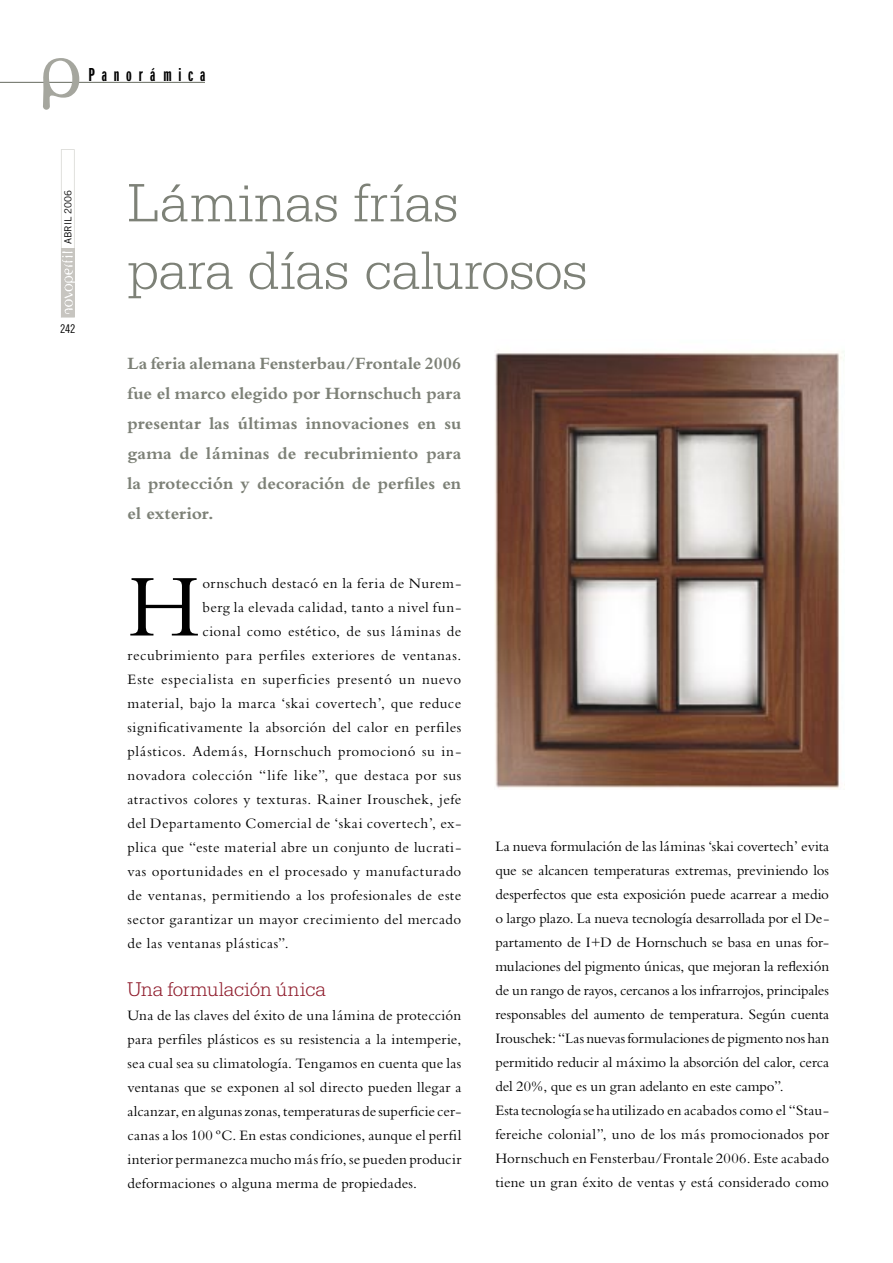
<style>
.page{position:relative;width:893px;height:1263px;background:#fff}
.page>*{position:absolute;margin:0;border:0;box-sizing:border-box;transform-origin:0 0}
.t1{font:92.1px "Bembo";color:#000}
.t2{font:66px "Bio Plasm LT";color:#a5a69e}
.t3{font:300 57px/67.5px "Serifa";letter-spacing:.005em;color:#7d8177}
.t4{font:300 21px "Serifa";letter-spacing:-.005em;color:#8e1a2a}
.t5{font:19.5px "Franklin Gothic Demi X Cmpr";letter-spacing:.35em;color:#000}
.t6{font:700 18px/30px "Bembo";letter-spacing:-.005em;color:#7d8177;text-align:justify}
.t7{font:15px/24px "Bembo";letter-spacing:.02em;color:#000;text-align:justify}
.t8{font:15px/24px "Bembo";color:#000}
.t9{font:15px "Bembo";letter-spacing:.045em;color:#000}
.t10{font:15px "Bembo";letter-spacing:.04em;color:#000}
.t11{font:12px "Trade Gothic Cond Eighteen";color:#000}
.t12{font:9.75px "Trade Gothic";letter-spacing:-.005em;color:#000}
</style>
<div class="page">
<svg style="left:61px;top:149px;width:14px;height:169px"></svg>
<div style="left:61px;top:248px;width:14px;height:69px;background:#c7c5c0"></div>
<img style="left:62px;top:251px;width:13px;height:63px">
<hr style="left:0;top:82px;width:205px;height:1px;background:#7d8177">
<img style="left:495px;top:352px;width:347px;height:437px">
<h2 class="t2" style="left:37px;top:28px;width:46px">p</h2>
<h3 class="t5" style="left:88px;top:64px;width:119px">Panorámica</h3>
<p class="t12" style="left:62px;top:244px;width:55px;rotate:-90deg">ABRIL 2006</p>
<p class="t11" style="left:60px;top:321px;width:17px">242</p>
<h3 class="t3" style="left:128px;top:170px;width:461px">Láminas frías<br>para días calurosos</h3>
<p class="t6" style="left:128px;top:348px;width:335px">La feria alemana Fensterbau/Frontale 2006 fue el marco elegido por Hornschuch para presentar las últimas innovaciones en su gama de láminas de recubrimiento para la protección y decoración de perfiles en el exterior.</p>
<h1 class="t1" style="left:128px;top:553px;width:74px">H</h1>
<p class="t7" style="left:202px;top:570px;width:260px">ornschuch destacó en la feria de Nurem-</p>
<p class="t7" style="left:202px;top:594px;width:260px">berg la elevada calidad, tanto a nivel fun-</p>
<p class="t10" style="left:202px;top:622px;width:260px">cional como estético, de sus láminas de</p>
<p class="t7" style="left:128px;top:642px;width:335px">recubrimiento para perfi les exteriores de ventanas.</p>
<p class="t9" style="left:128px;top:670px;width:335px">Este especialista en superficies presentó un nuevo</p>
<p class="t7" style="left:128px;top:690px;width:335px">material, bajo la marca ‘skai covertech’, que reduce</p>
<p class="t7" style="left:128px;top:714px;width:335px">significativamente la absorción del calor en perfi les</p>
<p class="t7" style="left:128px;top:738px;width:335px">plásticos. Además, Hornschuch promocionó su in-</p>
<p class="t7" style="left:128px;top:762px;width:335px">novadora colección “life like”, que destaca por sus</p>
<p class="t7" style="left:128px;top:786px;width:335px">atractivos colores y texturas. Rainer Irouschek, jefe</p>
<p class="t7" style="left:128px;top:810px;width:335px">del Departamento Comercial de ‘skai covertech’, ex-</p>
<p class="t7" style="left:128px;top:834px;width:335px">plica que “este material abre un conjunto de lucrati-</p>
<p class="t7" style="left:128px;top:858px;width:335px">vas oportunidades en el procesado y manufacturado</p>
<p class="t7" style="left:128px;top:882px;width:335px">de ventanas, permitiendo a los profesionales de este</p>
<p class="t7" style="left:128px;top:906px;width:335px">sector garantizar un mayor crecimiento del mercado</p>
<p class="t9" style="left:128px;top:934px;width:163px">de las ventanas plásticas”.</p>
<h3 class="t4" style="left:128px;top:977px;width:200px">Una formulación única</h3>
<p class="t7" style="left:128px;top:1002px;width:335px">Una de las claves del éxito de una lámina de protección para perfiles plásticos es su resistencia a la intemperie, sea cual sea su climatología. Tengamos en cuenta que las ventanas que se exponen al sol directo pueden llegar a alcanzar, en algunas zonas, temperaturas de superficie cer&shy;canas a los 100 ºC. En estas condiciones, aunque el perfil interior permanezca mucho más frío, se pueden producir deformaciones o alguna merma de propiedades.</p>
<p class="t8" style="left:495px;top:834px;width:335px">La nueva formulación de las láminas ‘skai covertech’ evita que se alcancen temperaturas extremas, previniendo los desperfectos que esta exposición puede acarrear a medio o largo plazo. La nueva tecnología desarrollada por el De&shy;partamento de I+D de Hornschuch se basa en unas for&shy;mulaciones del pigmento únicas, que mejoran la reflexión de un rango de rayos, cercanos a los infrarrojos, principales responsables del aumento de temperatura. Según cuenta Irouschek: “Las nuevas formulaciones de pigmento nos han permitido reducir al máximo la absorción del calor, cerca del 20%, que es un gran adelanto en este campo”.<br>Esta tecnología se ha utilizado en acabados como el “Stau&shy;fereiche colonial”, uno de los más promocionados por Hornschuch en Fensterbau/Frontale 2006. Este acabado tiene un gran éxito de ventas y está considerado como</p>
</div>
